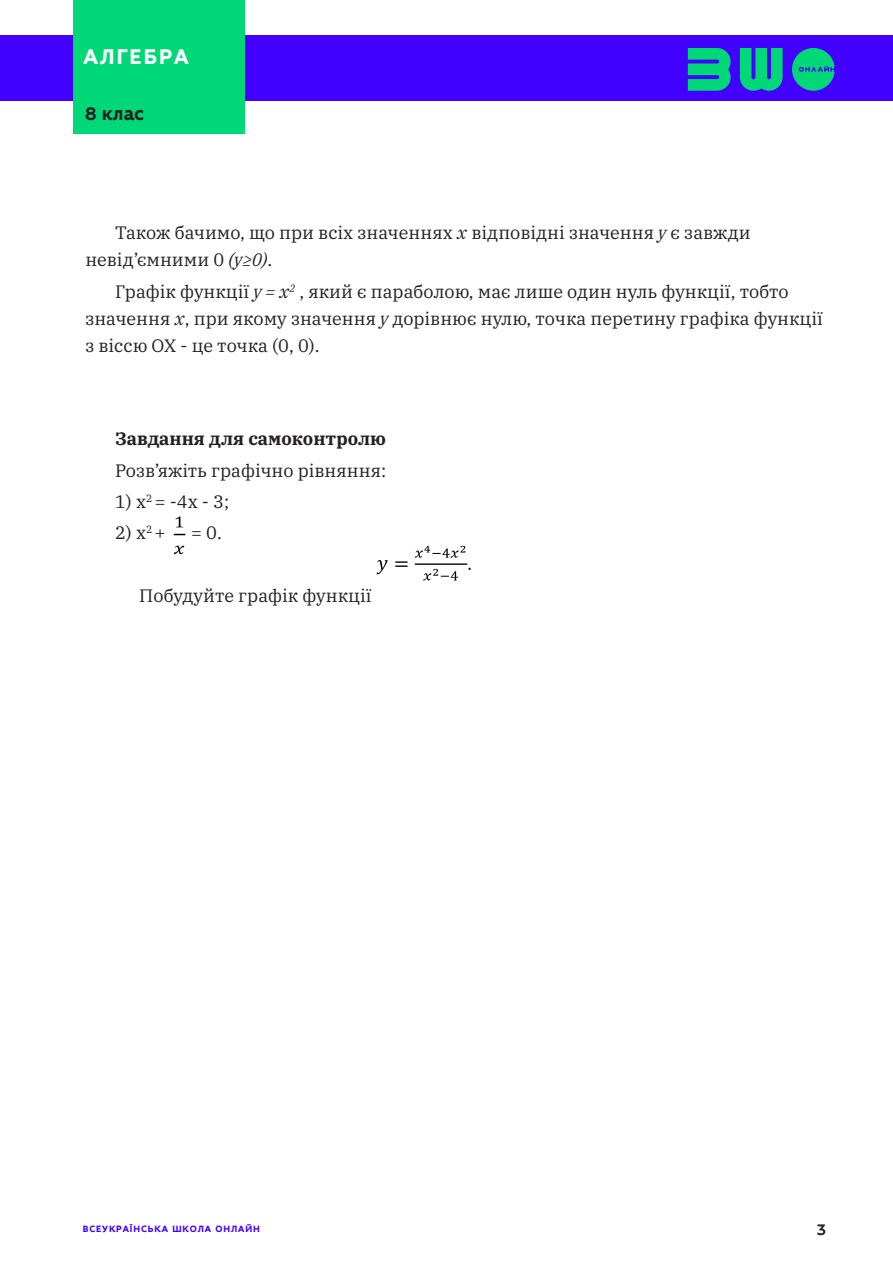
<style>
.page{position:relative;width:893px;height:1263px;background:#fff}
.page>*{position:absolute;margin:0;border:0;box-sizing:border-box;transform-origin:0 0}
.t1{font:700 21px "Innerspace";letter-spacing:.1em;color:#fff}
.t2{font:18px/27px "IBM Plex Serif";color:#231f20}
.t3{font:700 18px "IBM Plex Serif";color:#231f20}
.t4{font:700 18px "Innerspace";color:#231f20}
.t5{font:700 15px "Innerspace";color:#231f20}
.t6{font:700 9px "Innerspace";letter-spacing:.1em;color:#4100ff}
.s1{font-style:italic}
</style>
<div class="page">
<div style="left:0;top:36px;width:893px;height:65px;background:#4100ff"></div>
<div style="left:74px;top:0;width:171px;height:134px;background:#00d877"></div>
<div style="left:792px;top:48px;width:43px;height:43px;background:#00d877;border-radius:50%"></div>
<svg style="left:740px;top:48px;width:43px;height:43px"></svg>
<svg style="left:688px;top:48px;width:43px;height:43px;background:#0cad91"></svg>
<svg style="left:799px;top:66px;width:36px;height:6px"></svg>
<img style="left:173px;top:516px;width:13px;height:39px">
<img style="left:376px;top:545px;width:95px;height:36px">
<p class="t1" style="left:84px;top:45px;width:107px">АЛГЕБРА</p>
<p class="t4" style="left:85px;top:104px;width:61px">8 клас</p>
<p class="t2" style="left:85px;top:218px;width:667px;text-indent:30px">Також бачимо, що при всіх значеннях <span class="s1">х</span> відповідні значення <span class="s1">у</span> є завжди невід’ємними 0 <span class="s1">(y≥0)</span>.</p>
<p class="t2" style="left:85px;top:276px;width:739px;text-indent:30px">Графік функції <span class="s1">у = х</span><sup>2</sup> , який є параболою, має лише один нуль функції, тобто значення <span class="s1">х</span>, при якому значення <span class="s1">у</span> дорівнює нулю, точка перетину графіка функції з віссю ОХ - це точка (0, 0).</p>
<p class="t3" style="left:115px;top:425px;width:272px">Завдання для самоконтролю</p>
<p class="t2" style="left:115px;top:455px;width:273px">Розв’яжіть графічно рівняння:</p>
<p class="t2" style="left:115px;top:486px;width:116px">1) x<sup>2</sup> = -4x - 3;</p>
<p class="t2" style="left:115px;top:518px;width:52px">2) x<sup>2</sup> +</p>
<p class="t2" style="left:191px;top:518px;width:32px">= 0.</p>
<p class="t2" style="left:139px;top:580px;width:234px">Побудуйте графік функції</p>
<p class="t6" style="left:83px;top:1224px;width:178px">ВСЕУКРАЇНСЬКА ШКОЛА ОНЛАЙН</p>
<p class="t5" style="left:817px;top:1221px;width:10px">3</p>
</div>
